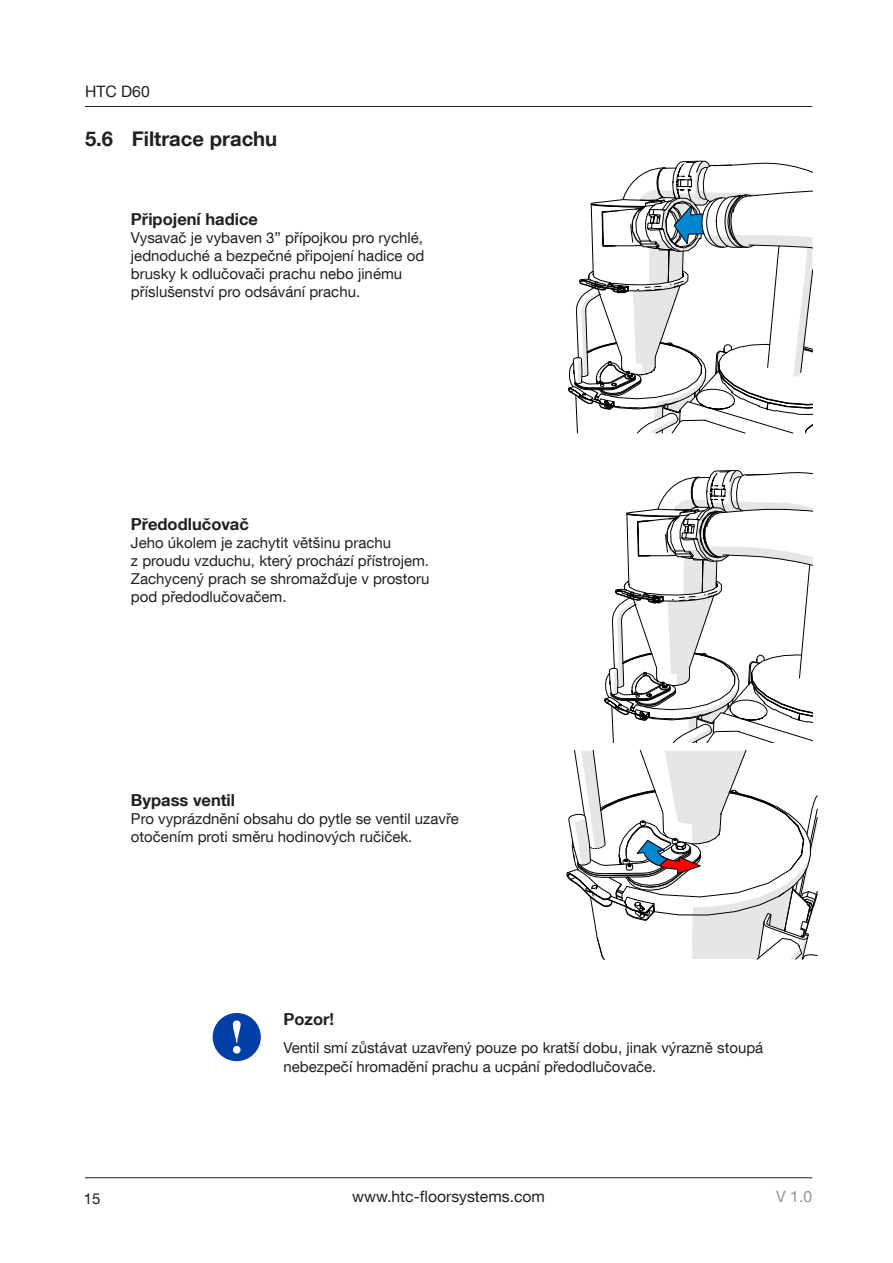
<style>
.page{position:relative;width:893px;height:1263px;background:#fff}
.page>*{position:absolute;margin:0;border:0;box-sizing:border-box;transform-origin:0 0}
.t1{font:700 20.25px "Helvetica Neue LT Com";color:#231f20}
.Text_indraget_15_Rub{font:700 16.5px "Helvetica Neue LT Com";color:#231f20}
.Varning_Rubrik_text{font:700 16.5px "Helvetica Neue LT Com";color:#231f20}
.t2{font:15.75px "Helvetica Neue LT Com";color:#231f20}
.t3{font:15.75px "Helvetica Neue LT Com";color:#939598}
.Text_indraget_15{font:15px/18px "Helvetica Neue LT Com";color:#231f20}
.Varning_Text{font:15px/19.5px "Helvetica Neue LT Com";color:#231f20}
</style>
<div class="page">
<hr style="left:85px;top:1177px;width:727px;height:1px;background:#231f20">
<hr style="left:85px;top:106px;width:727px;height:1px;background:#231f20">
<svg style="left:567px;top:160px;width:246px;height:273px"></svg>
<svg style="left:566px;top:470px;width:251px;height:489px"></svg>
<div style="left:213px;top:1013px;width:48px;height:48px;background:#0040a6;border-radius:50%"></div>
<svg style="left:233px;top:1020px;width:8px;height:33px"></svg>
<p class="t2" style="left:85px;top:82px;width:66px">HTC D60</p>
<p class="t1" style="left:85px;top:126px;width:194px">5.6 Filtrace prachu</p>
<p class="Text_indraget_15_Rub" style="left:131px;top:209px;width:129px">Připojení hadice</p>
<p class="Text_indraget_15" style="left:131px;top:228px;width:295px">Vysavač je vybaven 3” přípojkou pro rychlé, jednoduché a bezpečné připojení hadice od brusky k odlučovači prachu nebo jinému příslušenství pro odsávání prachu.</p>
<p class="Text_indraget_15_Rub" style="left:131px;top:513px;width:119px">Předodlučovač</p>
<p class="Text_indraget_15" style="left:131px;top:533px;width:300px">Jeho úkolem je zachytit většinu prachu<br>z proudu vzduchu, který prochází přístrojem.</p>
<p class="Text_indraget_15" style="left:131px;top:569px;width:300px">Zachycený prach se shromažďuje v prostoru pod předodlučovačem.</p>
<p class="Text_indraget_15_Rub" style="left:131px;top:789px;width:106px">Bypass ventil</p>
<p class="Text_indraget_15" style="left:131px;top:809px;width:329px">Pro vyprázdnění obsahu do pytle se ventil uzavře otočením proti směru hodinových ručiček.</p>
<p class="Varning_Rubrik_text" style="left:283px;top:1008px;width:52px">Pozor!</p>
<p class="Varning_Text" style="left:283px;top:1037px;width:481px">Ventil smí zůstávat uzavřený pouze po kratší dobu, jinak výrazně stoupá nebezpečí hromadění prachu a ucpání předodlučovače.</p>
<p class="Text_indraget_15" style="left:84px;top:1189px;width:18px">15</p>
<p class="t2" style="left:352px;top:1187px;width:194px">www.htc-floorsystems.com</p>
<p class="t3" style="left:776px;top:1187px;width:37px">V 1.0</p>
</div>
